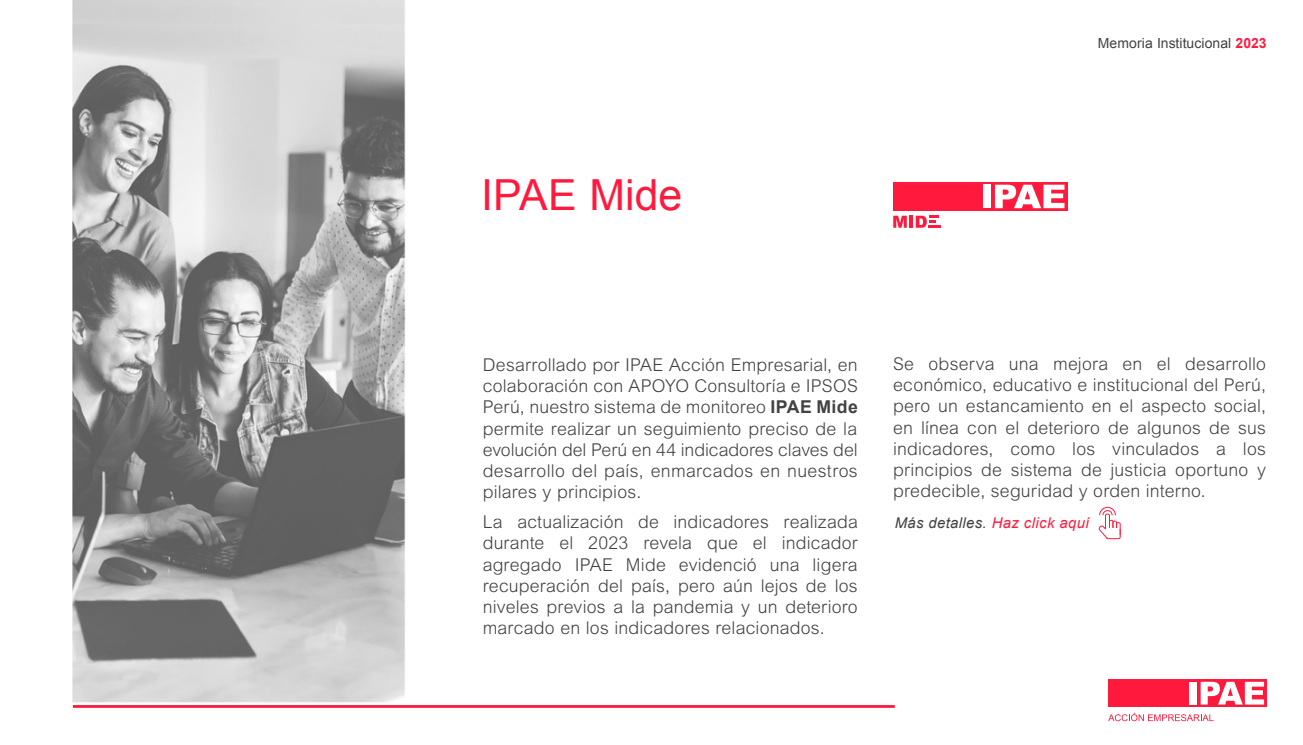
<style>
.page{position:relative;width:1303px;height:745px;background:#fff}
.page>*{position:absolute;margin:0;border:0;box-sizing:border-box;transform-origin:0 0}
.t1{font:42.75px "Arial";color:#ff1a3d}
.t2{font:300 17.62px/21.2px "Arial MT Std";letter-spacing:.01em;color:#424242;text-align:justify}
.t3{font:italic 14.88px "Arial";letter-spacing:.025em;color:#424242}
.t4{font:14px "Arial";letter-spacing:.005em;color:#424242}
.s1{font-weight:700;color:#ff1a3d}
.s2{font-family:"Arial";font-weight:700}
.s3{color:#ff1a3d}
</style>
<div class="page">
<img style="left:72px;top:0;width:347px;height:708px">
<div style="left:1107px;top:679px;width:159px;height:27px;background:#ff1a3d"></div>
<div style="left:1189px;top:681px;width:7px;height:23px;background:#fff"></div>
<svg style="left:1200px;top:681px;width:63px;height:23px"></svg>
<svg style="left:1108px;top:712px;width:103px;height:8px"></svg>
<div style="left:893px;top:182px;width:174px;height:29px;background:#ff1a3d"></div>
<div style="left:982px;top:184px;width:8px;height:24px;background:#fff"></div>
<svg style="left:995px;top:184px;width:69px;height:24px"></svg>
<svg style="left:893px;top:215px;width:48px;height:12px"></svg>
<svg style="left:1098px;top:506px;width:22px;height:33px"></svg>
<hr style="left:73px;top:704px;width:821px;height:3px;background:#ff1a3d">
<h1 class="t1" style="left:481px;top:167px;width:202px">IPAE Mide</h1>
<p class="t4" style="left:1097px;top:34px;width:170px">Memoria Institucional <span class="s1">2023</span></p>
<p class="t2" style="left:482px;top:354px;width:376px">Desarrollado por IPAE Acción Empresarial, en colaboración con APOYO Consultoría e IPSOS Perú, nuestro sistema de monitoreo <span class="s2">IPAE Mide </span>permite realizar un seguimiento preciso de la evolución del Perú en 44 indicadores claves del desarrollo del país, enmarcados en nuestros pilares y principios.</p>
<p class="t2" style="left:482px;top:511px;width:376px">La actualización de indicadores realizada durante el 2023 revela que el indicador agregado IPAE Mide evidenció una ligera recuperación del país, pero aún lejos de los niveles previos a la pandemia y un deterioro marcado en los indicadores relacionados.</p>
<p class="t2" style="left:893px;top:353px;width:374px">Se observa una mejora en el desarrollo económico, educativo e institucional del Perú, pero un estancamiento en el aspecto social, en línea con el deterioro de algunos de sus indicadores, como los vinculados a los principios de sistema de justicia oportuno y predecible, seguridad y orden interno.</p>
<p class="t3" style="left:894px;top:513px;width:196px">Más detalles. <span class="s3">Haz click aquí</span></p>
</div>
